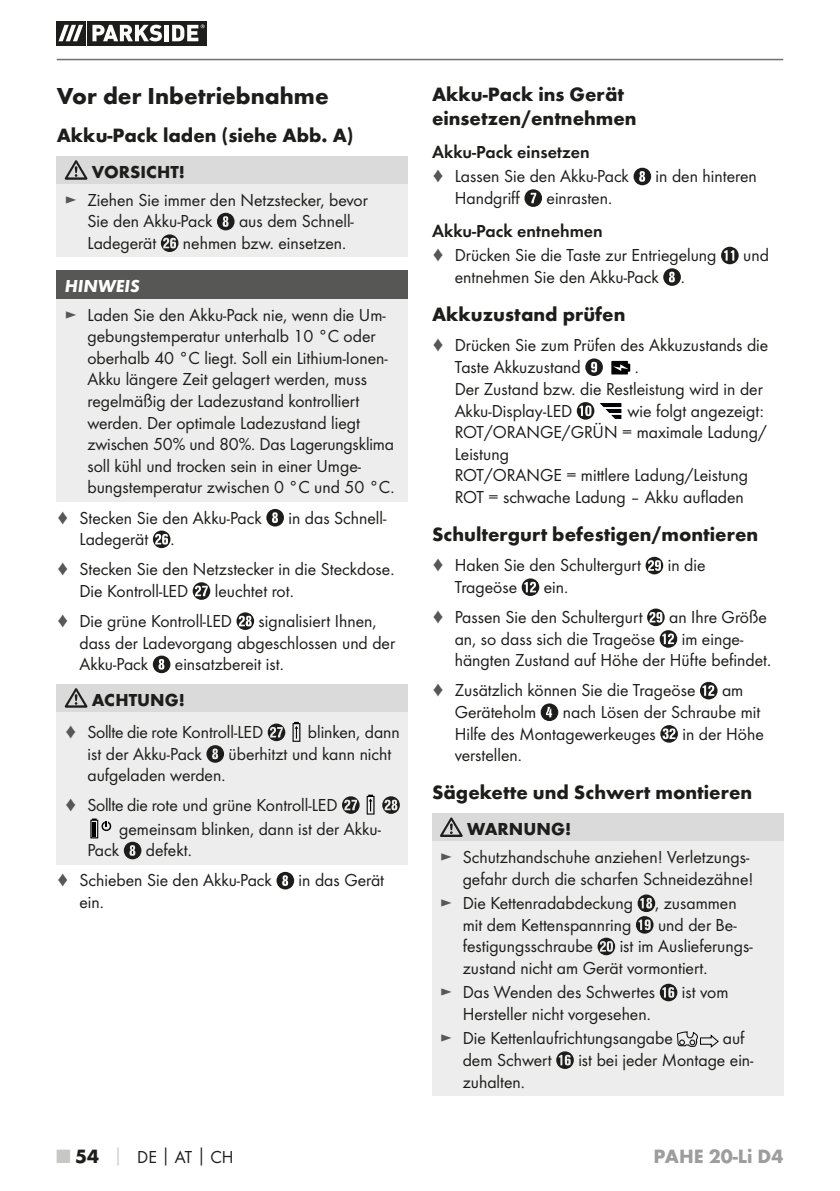
<style>
.page{position:relative;width:840px;height:1191px;background:#fff}
.page>*{position:absolute;margin:0;border:0;box-sizing:border-box;transform-origin:0 0}
.t1{font:700 24px "Futura";color:#1d1d1b}
.t2{font:700 20px/24px "Futura";color:#1d1d1b}
.t3{font:700 20px "Futura";color:#9d9d9d}
.t4{font:18px/21.6px "Futura Boo";color:#1d1d1b}
.t5{font:18px "Futura Dem";color:#1d1d1b}
.t6{font:700 18px "Futura";color:#1d1d1b}
.t7{font:italic 700 18px "Futura";color:#fff}
.s1{color:#575756}
.s2{font-family:"Futura";font-weight:700;font-size:20px;color:#c7c7c6}
.s3{font-family:"Futura";font-weight:700;font-size:20px}
.s4{font-family:"Futura";font-weight:700;color:#c7c7c6}
.s5{font-family:"Futura";font-weight:700}
</style>
<div class="page">
<hr style="left:57px;top:59px;width:725px;height:1px;background:#70706f">
<svg style="left:85px;top:21px;width:122px;height:24px"></svg>
<div style="left:56px;top:21px;width:29px;height:24px;background:#1d1d1b"></div>
<div style="left:87px;top:21px;width:119px;height:24px;background:#1d1d1b"></div>
<svg style="left:58px;top:25px;width:25px;height:16px"></svg>
<svg style="left:92px;top:25px;width:70px;height:16px"></svg>
<hr style="left:164px;top:25px;width:4px;height:16px;background:#fff">
<svg style="left:172px;top:24px;width:32px;height:17px"></svg>
<div style="left:57px;top:156px;width:351px;height:28px;background:#dadada"></div>
<div style="left:57px;top:184px;width:351px;height:73px;background:#ededed"></div>
<svg style="left:65px;top:160px;width:22px;height:20px"></svg>
<svg style="left:217px;top:213px;width:17px;height:17px"></svg>
<svg style="left:161px;top:234px;width:17px;height:18px"></svg>
<div style="left:57px;top:271px;width:351px;height:28px;background:#575756"></div>
<div style="left:57px;top:299px;width:351px;height:202px;background:#ededed"></div>
<svg style="left:266px;top:509px;width:18px;height:17px"></svg>
<svg style="left:153px;top:530px;width:17px;height:18px"></svg>
<svg style="left:192px;top:582px;width:18px;height:18px"></svg>
<svg style="left:236px;top:612px;width:18px;height:18px"></svg>
<svg style="left:153px;top:655px;width:17px;height:18px"></svg>
<div style="left:57px;top:684px;width:351px;height:28px;background:#dadada"></div>
<div style="left:57px;top:712px;width:351px;height:152px;background:#ededed"></div>
<svg style="left:65px;top:688px;width:22px;height:19px"></svg>
<svg style="left:267px;top:723px;width:18px;height:18px"></svg>
<svg style="left:292px;top:722px;width:8px;height:20px"></svg>
<svg style="left:206px;top:745px;width:18px;height:17px"></svg>
<svg style="left:342px;top:796px;width:17px;height:18px"></svg>
<svg style="left:366px;top:794px;width:8px;height:20px"></svg>
<svg style="left:382px;top:796px;width:17px;height:18px"></svg>
<svg style="left:90px;top:818px;width:22px;height:20px"></svg>
<svg style="left:124px;top:841px;width:17px;height:18px"></svg>
<svg style="left:276px;top:872px;width:18px;height:17px"></svg>
<svg style="left:633px;top:168px;width:17px;height:17px"></svg>
<svg style="left:524px;top:189px;width:17px;height:18px"></svg>
<svg style="left:721px;top:247px;width:17px;height:17px"></svg>
<svg style="left:663px;top:268px;width:17px;height:18px"></svg>
<svg style="left:585px;top:358px;width:17px;height:18px"></svg>
<svg style="left:611px;top:360px;width:20px;height:15px"></svg>
<svg style="left:576px;top:402px;width:45px;height:18px"></svg>
<svg style="left:645px;top:557px;width:17px;height:17px"></svg>
<svg style="left:521px;top:578px;width:18px;height:18px"></svg>
<svg style="left:647px;top:608px;width:30px;height:39px"></svg>
<svg style="left:700px;top:682px;width:17px;height:17px"></svg>
<svg style="left:540px;top:703px;width:18px;height:18px"></svg>
<svg style="left:660px;top:725px;width:17px;height:17px"></svg>
<div style="left:432px;top:813px;width:350px;height:28px;background:#dadada"></div>
<div style="left:432px;top:841px;width:350px;height:254px;background:#ededed"></div>
<svg style="left:440px;top:817px;width:22px;height:20px"></svg>
<svg style="left:636px;top:894px;width:18px;height:39px"></svg>
<svg style="left:597px;top:937px;width:17px;height:18px"></svg>
<svg style="left:659px;top:983px;width:18px;height:18px"></svg>
<svg style="left:677px;top:1031px;width:40px;height:16px"></svg>
<svg style="left:556px;top:1051px;width:17px;height:18px"></svg>
<h1 class="t1" style="left:57px;top:86px;width:273px">Vor der Inbetriebnahme</h1>
<p class="t2" style="left:57px;top:125px;width:298px">Akku-Pack laden (siehe Abb. A)</p>
<p class="t6" style="left:92px;top:165px;width:94px">VORSICHT!</p>
<p class="t4" style="left:87px;top:190px;width:282px;text-indent:-23px"><span class="s1">►</span> Ziehen Sie immer den Netzstecker, bevor<br>Sie den Akku-Pack</p>
<p class="t4" style="left:239px;top:211px;width:116px">aus dem Schnell-</p>
<p class="t4" style="left:87px;top:233px;width:70px">Ladegerät</p>
<p class="t4" style="left:183px;top:233px;width:165px">nehmen bzw. einsetzen.</p>
<p class="t7" style="left:65px;top:280px;width:76px">HINWEIS</p>
<p class="t4" style="left:87px;top:304px;width:308px;text-indent:-23px"><span class="s1">►</span> Laden Sie den Akku-Pack nie, wenn die Um&shy;gebungstemperatur unterhalb 10 °C oder oberhalb 40 °C liegt. Soll ein Lithium-Ionen-Akku längere Zeit gelagert werden, muss regelmäßig der Ladezustand kontrolliert werden. Der optimale Ladezustand liegt zwischen 50% und 80%. Das Lagerungsklima soll kühl und trocken sein in einer Umge&shy;bungstemperatur zwischen 0 °C und 50 °C.</p>
<p class="t4" style="left:57px;top:507px;width:206px"><span class="s1">♦</span> Stecken Sie den Akku-Pack</p>
<p class="t4" style="left:288px;top:507px;width:99px">in das Schnell-</p>
<p class="t4" style="left:57px;top:525px;width:339px;line-height:30px;text-indent:23px">Ladegerät .<br><span class="s1">♦</span> Stecken Sie den Netzstecker in die Steckdose.</p>
<p class="t4" style="left:79px;top:581px;width:110px">Die Kontroll-LED</p>
<p class="t4" style="left:57px;top:576px;width:238px;line-height:30px;text-indent:158px">leuchtet rot. <span class="s1">♦</span> Die grüne Kontroll-LED</p>
<p class="t4" style="left:79px;top:611px;width:317px;text-indent:179px">signalisiert Ihnen, dass der Ladevorgang abgeschlossen und der<br>Akku-Pack</p>
<p class="t4" style="left:175px;top:654px;width:110px">einsatzbereit ist.</p>
<p class="t6" style="left:92px;top:692px;width:94px">ACHTUNG!</p>
<p class="t4" style="left:65px;top:722px;width:200px"><span class="s1">♦</span> Sollte die rote Kontroll-LED</p>
<p class="t4" style="left:308px;top:722px;width:93px">blinken, dann</p>
<p class="t4" style="left:87px;top:743px;width:116px">ist der Akku-Pack</p>
<p class="t4" style="left:228px;top:743px;width:164px">überhitzt und kann nicht</p>
<p class="t4" style="left:65px;top:761px;width:274px;line-height:29.6px;text-indent:23px">aufgeladen werden.<br><span class="s1">♦</span> Sollte die rote und grüne Kontroll-LED</p>
<p class="t4" style="left:87px;top:818px;width:295px;text-indent:32px">gemeinsam blinken, dann ist der Akku-<br>Pack</p>
<p class="t4" style="left:57px;top:836px;width:217px;line-height:30px;text-align:center">defekt.<br><span class="s1">♦</span> Schieben Sie den Akku-Pack</p>
<p class="t4" style="left:298px;top:870px;width:87px">in das Gerät</p>
<p class="t4" style="left:79px;top:892px;width:26px">ein.</p>
<p class="t2" style="left:432px;top:84px;width:206px">Akku-Pack ins Gerät einsetzen/ entnehmen</p>
<p class="t5" style="left:432px;top:143px;width:159px">Akku-Pack einsetzen</p>
<p class="t4" style="left:432px;top:166px;width:198px"><span class="s1">♦</span> Lassen Sie den Akku-Pack</p>
<p class="t4" style="left:655px;top:166px;width:103px">in den hinteren</p>
<p class="t4" style="left:454px;top:188px;width:67px">Handgriff</p>
<p class="t4" style="left:546px;top:188px;width:67px">einrasten.</p>
<p class="t5" style="left:432px;top:222px;width:172px">Akku-Pack entnehmen</p>
<p class="t4" style="left:432px;top:245px;width:286px"><span class="s1">♦</span> Drücken Sie die Taste zur Entriegelung</p>
<p class="t4" style="left:742px;top:245px;width:27px">und</p>
<p class="t4" style="left:454px;top:267px;width:231px">entnehmen Sie den Akku-Pack .</p>
<p class="t2" style="left:432px;top:304px;width:195px">Akkuzustand prüfen</p>
<p class="t4" style="left:454px;top:335px;width:315px;text-indent:-23px"><span class="s1">♦</span> Drücken Sie zum Prüfen des Akkuzustands die<br>Taste Akkuzustand</p>
<p class="t4" style="left:454px;top:357px;width:309px;text-indent:180px">.<br>Der Zustand bzw. die Restleistung wird in der<br>Akku-Display-LED</p>
<p class="t4" style="left:454px;top:401px;width:313px;text-indent:173px">wie folgt angezeigt:<br>ROT/ORANGE/GRÜN = maximale Ladung/<br>Leistung<br>ROT/ORANGE = mittlere Ladung/Leistung<br>ROT = schwache Ladung – Akku aufladen</p>
<p class="t2" style="left:432px;top:524px;width:327px">Schultergurt befestigen/montieren</p>
<p class="t4" style="left:432px;top:555px;width:210px"><span class="s1">♦</span> Haken Sie den Schultergurt</p>
<p class="t4" style="left:667px;top:555px;width:39px">in die</p>
<p class="t4" style="left:454px;top:577px;width:64px">Trageöse</p>
<p class="t4" style="left:432px;top:573px;width:212px;line-height:30px;text-indent:112px">ein.<br><span class="s1">♦</span> Passen Sie den Schultergurt</p>
<p class="t4" style="left:668px;top:607px;width:99px">an Ihre Größe</p>
<p class="t4" style="left:454px;top:629px;width:202px">an, so dass sich die Trageöse</p>
<p class="t4" style="left:454px;top:629px;width:318px;text-indent:227px">im einge&shy;hängten Zustand auf Höhe der Hüfte befindet.</p>
<p class="t4" style="left:432px;top:680px;width:265px"><span class="s1">♦</span> Zusätzlich können Sie die Trageöse</p>
<p class="t4" style="left:721px;top:680px;width:23px">am</p>
<p class="t4" style="left:454px;top:702px;width:83px">Geräteholm</p>
<p class="t4" style="left:454px;top:702px;width:307px;text-indent:108px">nach Lösen der Schraube mit<br>Hilfe des Montagewerkeuges</p>
<p class="t4" style="left:682px;top:723px;width:83px">in der Höhe</p>
<p class="t4" style="left:454px;top:745px;width:69px">verstellen.</p>
<p class="t2" style="left:432px;top:782px;width:321px">Sägekette und Schwert montieren</p>
<p class="t6" style="left:467px;top:822px;width:105px">WARNUNG!</p>
<p class="t4" style="left:440px;top:847px;width:315px;text-align:right"><span class="s1">►</span> Schutzhandschuhe anziehen! Verletzungs&shy;gefahr durch die scharfen Schneidezähne!</p>
<p class="t4" style="left:462px;top:893px;width:275px;text-indent:-23px"><span class="s1">►</span> Die Kettenradabdeckung , zusammen mit dem Kettenspannring</p>
<p class="t4" style="left:657px;top:914px;width:80px">und der Be-</p>
<p class="t4" style="left:462px;top:936px;width:291px;text-indent:157px">ist im Auslieferungs&shy;zustand nicht am Gerät vormontiert.</p>
<p class="t4" style="left:440px;top:982px;width:217px"><span class="s1">►</span> Das Wenden des Schwertes</p>
<p class="t4" style="left:681px;top:982px;width:48px">ist vom</p>
<p class="t4" style="left:440px;top:1002px;width:234px;line-height:24.4px;text-align:center">Hersteller nicht vorgesehen.<br><span class="s1">►</span> Die Kettenlaufrichtungsangabe</p>
<p class="t4" style="left:462px;top:936px;width:132px">festigungsschraube</p>
<p class="t4" style="left:722px;top:1028px;width:23px">auf</p>
<p class="t4" style="left:462px;top:1050px;width:90px">dem Schwert</p>
<p class="t4" style="left:578px;top:1050px;width:176px">ist bei jeder Montage ein-</p>
<p class="t4" style="left:462px;top:1071px;width:64px">zuhalten.</p>
<p class="t4" style="left:57px;top:1146px;width:178px"><span class="s2">■</span> <span class="s3">54</span> <span class="s4">│</span> DE<span class="s5">│</span>AT<span class="s5">│</span>CH</p>
<p class="t3" style="left:653px;top:1147px;width:131px">PAHE 20-Li D4</p>
</div>
